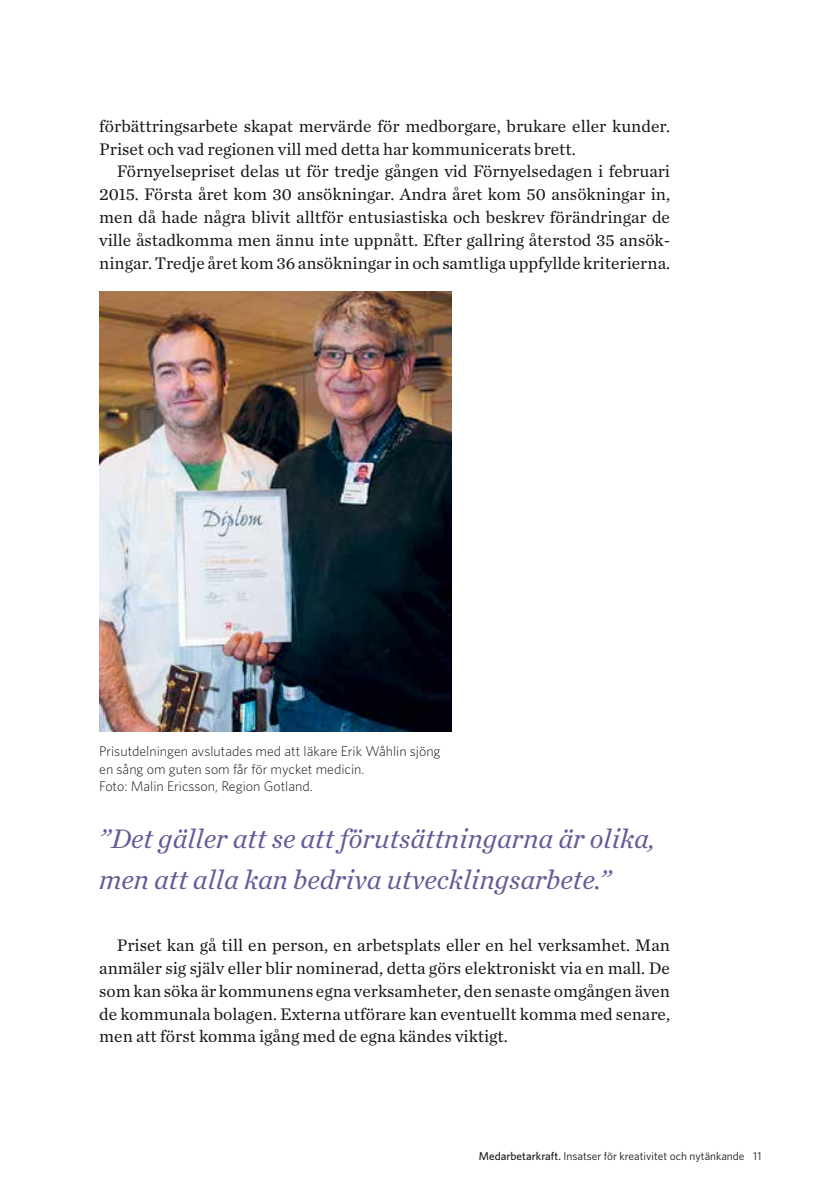
<style>
.page{position:relative;width:819px;height:1201px;background:#fff}
.page>*{position:absolute;margin:0;border:0;box-sizing:border-box;transform-origin:0 0}
.t1{font:italic 28px/40.2px "Chronicle Text G1";color:#635a97}
.t2{font:17.5px/22.8px "Chronicle Text G1";color:#181716;text-align:justify}
.t3{font:300 14px/17.5px "Whitney";color:#181716}
.t4{font:11.38px "Whitney";color:#181716}
.s1{font-weight:500}
</style>
<div class="page">
<img style="left:99px;top:291px;width:352px;height:440px">
<p class="t2" style="left:99px;top:114px;width:572px">förbättringsarbete skapat mervärde för medborgare, brukare eller kunder.<br>Priset och vad regionen vill med detta har kommunicerats brett.</p>
<p class="t2" style="left:99px;top:159px;width:572px;text-indent:18px">Förnyelsepriset delas ut för tredje gången vid Förnyelsedagen i februari 2015. Första året kom 30 ansökningar. Andra året kom 50 ansökningar in, men då hade några blivit alltför entusiastiska och beskrev förändringar de ville åstadkomma men ännu inte uppnått. Efter gallring återstod 35 ansök&shy;ningar. Tredje året kom 36 ansökningar in och samtliga uppfyllde kriterierna.</p>
<p class="t3" style="left:99px;top:742px;width:343px">Prisutdelningen avslutades med att läkare Erik Wåhlin sjöng en sång om guten som får för mycket medicin.<br>Foto: Malin Ericsson, Region Gotland.</p>
<h1 class="t1" style="left:99px;top:817px;width:558px">”Det gäller att se att förutsättningarna är olika, men att alla kan bedriva utvecklingsarbete.”</h1>
<p class="t2" style="left:99px;top:933px;width:572px;text-indent:18px">Priset kan gå till en person, en arbetsplats eller en hel verksamhet. Man anmäler sig själv eller blir nominerad, detta görs elektroniskt via en mall. De som kan söka är kommunens egna verksamheter, den senaste omgången även de kommunala bolagen. Externa utförare kan eventuellt komma med senare, men att först komma igång med de egna kändes viktigt.</p>
<p class="t4" style="left:478px;top:1148px;width:284px"><span class="s1">Medarbetarkraft.</span> Insatser för kreativitet och nytänkande 11</p>
</div>
